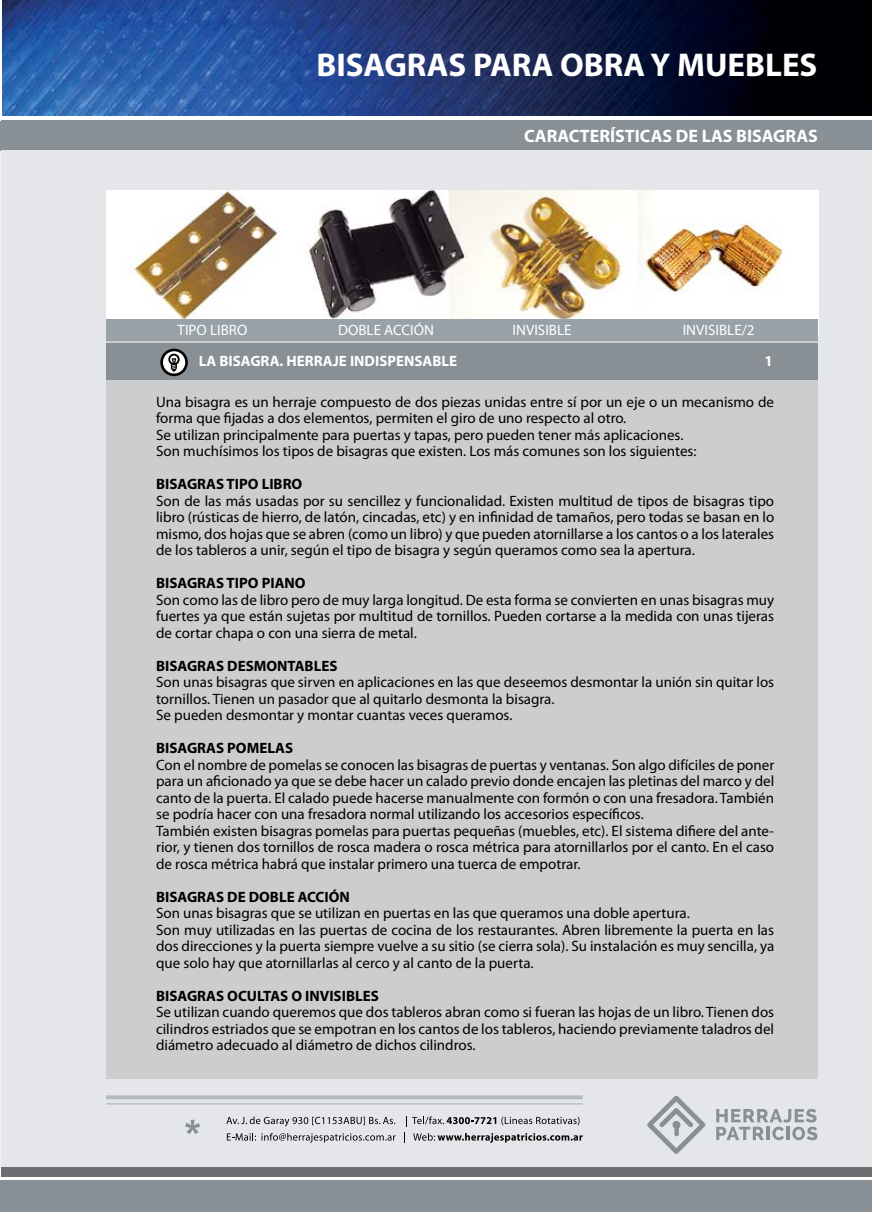
<style>
.page{position:relative;width:872px;height:1212px;background:#fff}
.page>*{position:absolute;margin:0;border:0;box-sizing:border-box;transform-origin:0 0}
.t1{font:700 33px "Myriad Pro";color:#fff}
.t2{font:700 18px "Myriad Pro";color:#fff}
.t3{font:15px/16.5px "Myriad Pro";color:#000}
.t4{font:700 15px "Myriad Pro";color:#000}
.t5{font:15px "Myriad Pro";color:#fff}
.t6{font:700 15px "Myriad Pro";color:#fff}
</style>
<div class="page">
<hr style="left:0;top:127px;width:1px;height:1041px;background:#e5e6e9">
<div style="left:1px;top:126px;width:871px;height:1042px;background:#e5e6e9"></div>
<hr style="left:106px;top:1103px;width:476px;height:1px;background:#b4b9c0">
<svg style="left:106px;top:1095px;width:476px;height:4px;background:#b9bdc4"></svg>
<hr style="left:0;top:121px;width:1px;height:30px;background:#888f95">
<div style="left:1px;top:121px;width:871px;height:29px;background:#888f95"></div>
<div style="left:2px;top:1180px;width:870px;height:31px;background:#888f95"></div>
<svg style="left:647px;top:1095px;width:58px;height:59px"></svg>
<svg style="left:716px;top:1109px;width:101px;height:31px"></svg>
<svg style="left:226px;top:1116px;width:169px;height:10px"></svg>
<svg style="left:406px;top:1116px;width:173px;height:10px"></svg>
<svg style="left:227px;top:1133px;width:169px;height:10px"></svg>
<svg style="left:413px;top:1133px;width:169px;height:10px"></svg>
<svg style="left:185px;top:1120px;width:15px;height:14px"></svg>
<img style="left:107px;top:191px;width:711px;height:128px">
<img style="left:2px;top:0;width:870px;height:115px">
<div style="left:106px;top:330px;width:712px;height:748px;background:#cbcdce"></div>
<div style="left:106px;top:343px;width:712px;height:37px;background:#888f95"></div>
<div style="left:1px;top:1168px;width:871px;height:9px;background:#6d6e71"></div>
<svg style="left:162px;top:350px;width:24px;height:25px"></svg>
<div style="left:160px;top:349px;width:28px;height:27px;border:3px solid #000;border-radius:50%"></div>
<svg style="left:168px;top:354px;width:12px;height:18px"></svg>
<div style="left:106px;top:319px;width:712px;height:21px;background:#98a1a7"></div>
<h1 class="t1" style="left:316px;top:44px;width:502px">BISAGRAS PARA OBRA Y MUEBLES</h1>
<p class="t2" style="left:524px;top:124px;width:295px">CARACTERÍSTICAS DE LAS BISAGRAS</p>
<p class="t5" style="left:178px;top:321px;width:71px">TIPO LIBRO</p>
<p class="t5" style="left:338px;top:321px;width:97px">DOBLE ACCIÓN</p>
<p class="t5" style="left:512px;top:321px;width:60px">INVISIBLE</p>
<p class="t5" style="left:682px;top:321px;width:73px">INVISIBLE/2</p>
<p class="t6" style="left:199px;top:351px;width:260px">LA BISAGRA. HERRAJE INDISPENSABLE</p>
<p class="t3" style="left:156px;top:393px;width:619px">Una bisagra es un herraje compuesto de dos piezas unidas entre sí por un eje o un mecanismo de forma que fijadas a dos elementos, permiten el giro de uno respecto al otro.<br>Se utilizan principalmente para puertas y tapas, pero pueden tener más aplicaciones.<br>Son muchísimos los tipos de bisagras que existen. Los más comunes son los siguientes:</p>
<p class="t4" style="left:156px;top:474px;width:148px">BISAGRAS TIPO LIBRO</p>
<p class="t3" style="left:156px;top:492px;width:619px;text-align:justify">Son de las más usadas por su sencillez y funcionalidad. Existen multitud de tipos de bisagras tipo libro (rústicas de hierro, de latón, cincadas, etc) y en infinidad de tamaños, pero todas se basan en lo mismo, dos hojas que se abren (como un libro) y que pueden atornillarse a los cantos o a los laterales de los tableros a unir, según el tipo de bisagra y según queramos como sea la apertura.</p>
<p class="t4" style="left:156px;top:573px;width:151px">BISAGRAS TIPO PIANO</p>
<p class="t3" style="left:156px;top:591px;width:619px;text-align:justify">Son como las de libro pero de muy larga longitud. De esta forma se convierten en unas bisagras muy fuertes ya que están sujetas por multitud de tornillos. Pueden cortarse a la medida con unas tijeras de cortar chapa o con una sierra de metal.</p>
<p class="t4" style="left:156px;top:656px;width:183px">BISAGRAS DESMONTABLES</p>
<p class="t3" style="left:156px;top:674px;width:619px">Son unas bisagras que sirven en aplicaciones en las que deseemos desmontar la unión sin quitar los tornillos. Tienen un pasador que al quitarlo desmonta la bisagra.<br>Se pueden desmontar y montar cuantas veces queramos.</p>
<p class="t4" style="left:156px;top:738px;width:138px">BISAGRAS POMELAS</p>
<p class="t3" style="left:156px;top:756px;width:619px">Con el nombre de pomelas se conocen las bisagras de puertas y ventanas. Son algo difíciles de poner para un aficionado ya que se debe hacer un calado previo donde encajen las pletinas del marco y del canto de la puerta. El calado puede hacerse manualmente con formón o con una fresadora. También se podría hacer con una fresadora normal utilizando los accesorios específicos.<br>También existen bisagras pomelas para puertas pequeñas (muebles, etc). El sistema difiere del ante&shy;rior, y tienen dos tornillos de rosca madera o rosca métrica para atornillarlos por el canto. En el caso de rosca métrica habrá que instalar primero una tuerca de empotrar.</p>
<p class="t4" style="left:156px;top:887px;width:195px">BISAGRAS DE DOBLE ACCIÓN</p>
<p class="t3" style="left:156px;top:905px;width:619px">Son unas bisagras que se utilizan en puertas en las que queramos una doble apertura.<br>Son muy utilizadas en las puertas de cocina de los restaurantes. Abren libremente la puerta en las dos direcciones y la puerta siempre vuelve a su sitio (se cierra sola). Su instalación es muy sencilla, ya que solo hay que atornillarlas al cerco y al canto de la puerta.</p>
<p class="t4" style="left:156px;top:986px;width:224px">BISAGRAS OCULTAS O INVISIBLES</p>
<p class="t3" style="left:156px;top:1004px;width:619px;text-align:justify">Se utilizan cuando queremos que dos tableros abran como si fueran las hojas de un libro. Tienen dos cilindros estriados que se empotran en los cantos de los tableros, haciendo previamente taladros del diámetro adecuado al diámetro de dichos cilindros.</p>
<p class="t6" style="left:764px;top:351px;width:10px">1</p>
</div>
